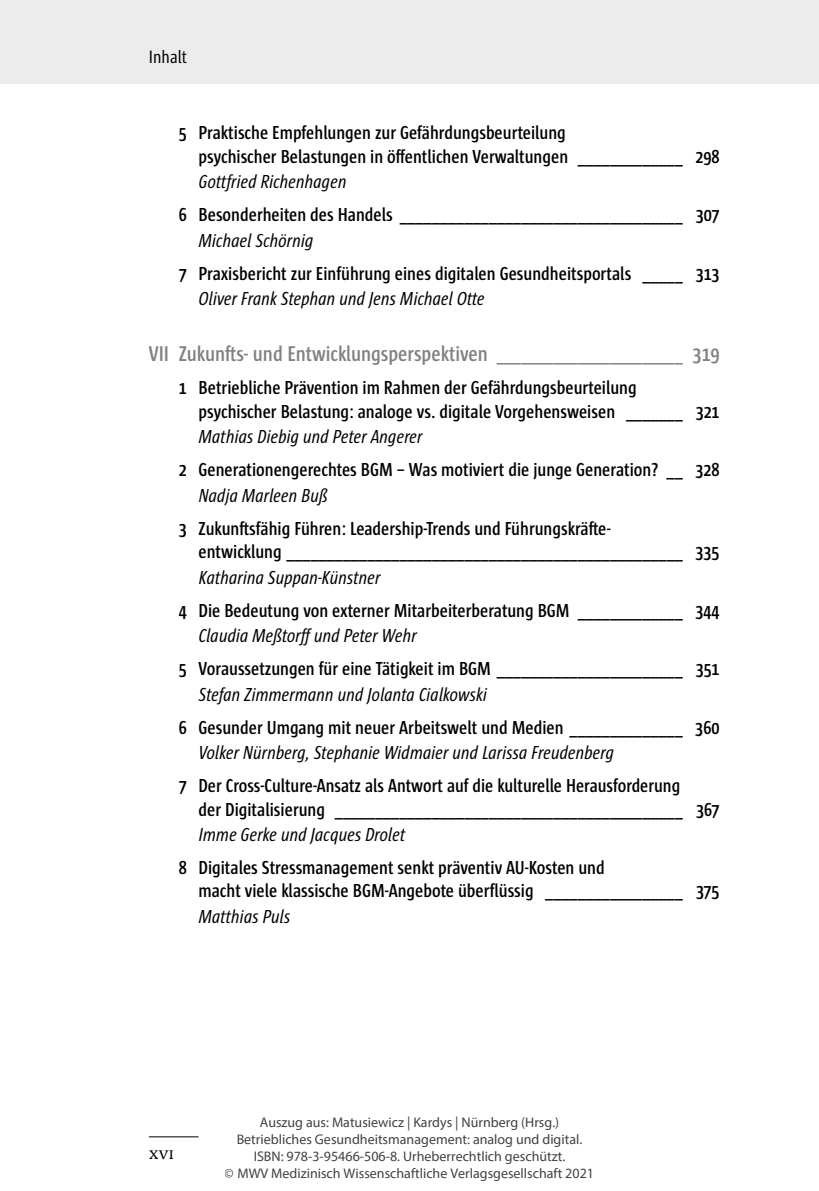
<style>
.page{position:relative;width:819px;height:1191px;background:#fff}
.page>*{position:absolute;margin:0;border:0;box-sizing:border-box;transform-origin:0 0}
.t1{font:600 21.88px "Sun Cd";color:#818181}
.t2{font:600 19.25px/23.1px "Sun Cd";color:#000}
.t3{font:italic 19.25px "Sun Cd";color:#000}
.t4{font:18.38px "Sun Cd";color:#000}
.t5{font:15.75px "Fedra Serif B Pro";color:#000}
.t6{font:14px/16.8px "Myriad Pro";color:rgb(0 0 0/.75);text-align:center}
.s1{font-size:19.25px}
</style>
<div class="page">
<hr style="left:149px;top:1136px;width:49px;height:1px;background:#000">
<div style="left:0;top:0;width:818px;height:84px;background:#ececec"></div>
<p class="t4" style="left:149px;top:47px;width:40px">Inhalt</p>
<p class="t2" style="left:198px;top:121px;width:522px;text-indent:-20px">5 Praktische Empfehlungen zur Gefährdungsbeurteilung<br>psychischer Belastungen in öffentlichen Verwaltungen _____________ 298</p>
<p class="t3" style="left:198px;top:171px;width:149px">Gottfried Richenhagen</p>
<p class="t2" style="left:179px;top:203px;width:542px">6 Besonderheiten des Handels ___________________________________ 307</p>
<p class="t3" style="left:198px;top:230px;width:116px">Michael Schörnig</p>
<p class="t2" style="left:179px;top:262px;width:542px">7 Praxisbericht zur Einführung eines digitalen Gesundheitsportals _____ 313</p>
<p class="t3" style="left:198px;top:288px;width:287px">Oliver Frank Stephan und Jens Michael Otte</p>
<p class="t1" style="left:149px;top:342px;width:572px">VII Zukunfts- und Entwicklungsperspektiven <span class="s1">_______________________</span> 319</p>
<p class="t2" style="left:198px;top:376px;width:522px;text-indent:-20px">1 Betriebliche Prävention im Rahmen der Gefährdungsbeurteilung<br>psychischer Belastung: analoge vs. digitale Vorgehensweisen _______ 321</p>
<p class="t3" style="left:198px;top:426px;width:225px">Mathias Diebig und Peter Angerer</p>
<p class="t2" style="left:179px;top:458px;width:542px">2 Generationengerechtes BGM – Was motiviert die junge Generation? __ 328</p>
<p class="t3" style="left:198px;top:485px;width:130px">Nadja Marleen Buß</p>
<p class="t2" style="left:198px;top:516px;width:522px;text-indent:-20px">3 Zukunftsfähig Führen: Leadership-Trends und Führungskräfte-<br>entwicklung _________________________________________________ 335</p>
<p class="t3" style="left:198px;top:566px;width:183px">Katharina Suppan-Künstner</p>
<p class="t2" style="left:179px;top:598px;width:542px">4 Die Bedeutung von externer Mitarbeiterberatung BGM _____________ 344</p>
<p class="t3" style="left:198px;top:625px;width:219px">Claudia Meßtorff und Peter Wehr</p>
<p class="t2" style="left:179px;top:657px;width:542px">5 Voraussetzungen für eine Tätigkeit im BGM _______________________ 351</p>
<p class="t3" style="left:198px;top:683px;width:290px">Stefan Zimmermann und Jolanta Cialkowski</p>
<p class="t2" style="left:179px;top:715px;width:542px">6 Gesunder Umgang mit neuer Arbeitswelt und Medien ______________ 360</p>
<p class="t3" style="left:198px;top:742px;width:417px">Volker Nürnberg, Stephanie Widmaier und Larissa Freudenberg</p>
<p class="t2" style="left:198px;top:774px;width:522px;text-indent:-20px">7 Der Cross-Culture-Ansatz als Antwort auf die kulturelle Herausforderung<br>der Digitalisierung ___________________________________________ 367</p>
<p class="t3" style="left:198px;top:824px;width:208px">Imme Gerke und Jacques Drolet</p>
<p class="t2" style="left:198px;top:856px;width:522px;text-indent:-20px">8 Digitales Stressmanagement senkt präventiv AU-Kosten und<br>macht viele klassische BGM-Angebote überflüssig _________________ 375</p>
<p class="t3" style="left:198px;top:905px;width:93px">Matthias Puls</p>
<p class="t5" style="left:149px;top:1144px;width:27px">xvi</p>
<p class="t6" style="left:225px;top:1113px;width:370px">Auszug aus: Matusiewicz | Kardys | Nürnberg (Hrsg.)<br>Betriebliches Gesundheitsmanagement: analog und digital.<br>ISBN: 978-3-95466-506-8. Urheberrechtlich geschützt.<br>© MWV Medizinisch Wissenschaftliche Verlagsgesellschaft 2021</p>
</div>
